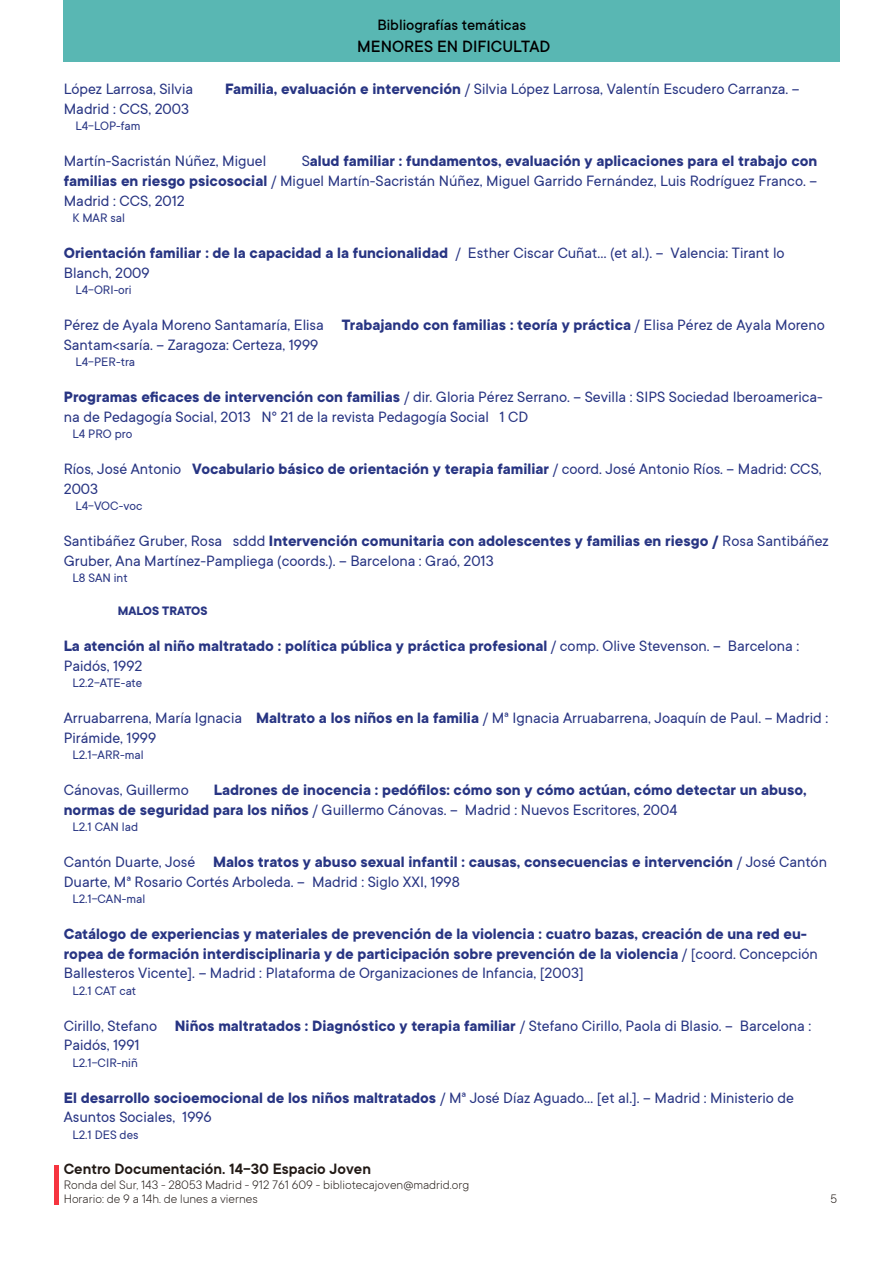
<style>
.page{position:relative;width:893px;height:1263px;background:#fff}
.page>*{position:absolute;margin:0;border:0;box-sizing:border-box;transform-origin:0 0}
.t1{font:500 18px "TT Commons";color:#000}
.t2{font:16.5px/19.8px "TT Commons";color:#283583}
.t3{font:700 16.5px/19.8px "TT Commons";color:#283583}
.t4{font:600 16.5px "TT Commons";color:#211915}
.t5{font:500 16.5px "TT Commons";color:#000}
.t6{font:13.5px "TT Commons";color:#283583}
.t7{font:300 13.5px/13.5px "TT Commons";color:#211915}
.t8{font:700 13.5px "TT Commons";color:#283583}
.s1{font-weight:700}
.s2{font-weight:400}
</style>
<div class="page">
<div style="left:64px;top:0;width:776px;height:62px;background:#59b7b3"></div>
<hr style="left:54px;top:1164px;width:4px;height:40px;background:#f6343f">
<p class="t5" style="left:377px;top:16px;width:150px">Bibliografías temáticas</p>
<p class="t1" style="left:357px;top:37px;width:195px">MENORES EN DIFICULTAD</p>
<p class="t2" style="left:64px;top:80px;width:131px">López Larrosa, Silvia</p>
<p class="t2" style="left:225px;top:80px;width:575px"><span class="s1">Familia, evaluación e intervención</span> / Silvia López Larrosa, Valentín Escudero Carranza. –</p>
<p class="t2" style="left:64px;top:99px;width:127px">Madrid : CCS, 2003</p>
<p class="t6" style="left:75px;top:119px;width:67px">L4-LOP-fam</p>
<p class="t2" style="left:64px;top:152px;width:204px">Martín-Sacristán Núñez, Miguel</p>
<p class="t3" style="left:64px;top:152px;width:755px;text-align:justify;text-indent:238px"><span class="s2">S</span>alud familiar : fundamentos, evaluación y aplicaciones para el trabajo con familias en riesgo psicosocial <span class="s2">/ Miguel Martín-Sacristán Núñez, Miguel Garrido Fernández, Luis Rodríguez Franco. -- Madrid : CCS, 2012</span></p>
<p class="t6" style="left:72px;top:211px;width:54px">K MAR sal</p>
<p class="t2" style="left:64px;top:243px;width:722px"><span class="s1">Orientación familiar : de la capacidad a la funcionalidad</span> / Esther Ciscar Cuñat... (et al.). -- Valencia: Tirant lo<br>Blanch, 2009</p>
<p class="t6" style="left:75px;top:283px;width:58px">L4-ORI-ori</p>
<p class="t2" style="left:64px;top:315px;width:763px">Pérez de Ayala Moreno Santamaría, Elisa <span class="s1">Trabajando con familias : teoría y práctica</span> / Elisa Pérez de Ayala Moreno<br>Santam&lt;saría. -- Zaragoza: Certeza, 1999</p>
<p class="t6" style="left:75px;top:355px;width:61px">L4-PER-tra</p>
<p class="t2" style="left:64px;top:387px;width:761px"><span class="s1">Programas eficaces de intervención con familias</span> / dir. Gloria Pérez Serrano. -- Sevilla : SIPS Sociedad Iberoamerica&shy;na de Pedagogía Social, 2013 Nº 21 de la revista Pedagogía Social 1 CD</p>
<p class="t6" style="left:72px;top:427px;width:61px">L4 PRO pro</p>
<p class="t2" style="left:64px;top:459px;width:759px">Ríos, José Antonio <span class="s1">Vocabulario básico de orientación y terapia familiar</span> / coord. José Antonio Ríos. -- Madrid: CCS,<br>2003</p>
<p class="t6" style="left:75px;top:499px;width:69px">L4-VOC-voc</p>
<p class="t2" style="left:64px;top:531px;width:767px">Santibáñez Gruber, Rosa sddd <span class="s1">Intervención comunitaria con adolescentes y familias en riesgo /</span> Rosa Santibáñez<br>Gruber, Ana Martínez-Pampliega (coords.). -- Barcelona : Graó, 2013</p>
<p class="t6" style="left:72px;top:571px;width:57px">L8 SAN int</p>
<p class="t8" style="left:118px;top:603px;width:91px">MALOS TRATOS</p>
<p class="t3" style="left:64px;top:636px;width:737px">La atención al niño maltratado : política pública y práctica profesional <span class="s2">/ comp. Olive Stevenson. -- Barcelona :<br>Paidós, 1992</span></p>
<p class="t6" style="left:72px;top:675px;width:71px">L2.2-ATE-ate</p>
<p class="t2" style="left:64px;top:708px;width:766px">Arruabarrena, María Ignacia <span class="s1">Maltrato a los niños en la familia</span> / Mª Ignacia Arruabarrena, Joaquín de Paul. -- Madrid :<br>Pirámide, 1999</p>
<p class="t6" style="left:72px;top:747px;width:73px">L2.1-ARR-mal</p>
<p class="t2" style="left:64px;top:780px;width:127px">Cánovas, Guillermo</p>
<p class="t3" style="left:64px;top:780px;width:744px;text-indent:150px">Ladrones de inocencia : pedófilos: cómo son y cómo actúan, cómo detectar un abuso, normas de seguridad para los niños <span class="s2">/ Guillermo Cánovas. -- Madrid : Nuevos Escritores, 2004</span></p>
<p class="t6" style="left:72px;top:819px;width:67px">L2.1 CAN lad</p>
<p class="t2" style="left:64px;top:852px;width:765px">Cantón Duarte, José <span class="s1">Malos tratos y abuso sexual infantil : causas, consecuencias e intervención</span> / José Cantón<br>Duarte, Mª Rosario Cortés Arboleda. -- Madrid : Siglo XXI, 1998</p>
<p class="t6" style="left:72px;top:891px;width:74px">L2.1-CAN-mal</p>
<p class="t3" style="left:64px;top:924px;width:755px">Catálogo de experiencias y materiales de prevención de la violencia : cuatro bazas, creación de una red eu&shy;ropea de formación interdisciplinaria y de participación sobre prevención de la violencia <span class="s2">/ [coord. Concepción<br>Ballesteros Vicente]. -- Madrid : Plataforma de Organizaciones de Infancia, [2003]</span></p>
<p class="t6" style="left:72px;top:983px;width:65px">L2.1 CAT cat</p>
<p class="t2" style="left:64px;top:1016px;width:749px">Cirillo, Stefano <span class="s1">Niños maltratados : Diagnóstico y terapia familiar</span> / Stefano Cirillo, Paola di Blasio. -- Barcelona :<br>Paidós, 1991</p>
<p class="t6" style="left:72px;top:1055px;width:67px">L2.1-CIR-niñ</p>
<p class="t2" style="left:64px;top:1088px;width:732px"><span class="s1">El desarrollo socioemocional de los niños maltratados</span> / Mª José Díaz Aguado... [et al.]. -- Madrid : Ministerio de<br>Asuntos Sociales, 1996</p>
<p class="t6" style="left:72px;top:1127px;width:67px">L2.1 DES des</p>
<p class="t4" style="left:64px;top:1159px;width:309px">Centro Documentación. 14-30 Espacio Joven</p>
<p class="t7" style="left:64px;top:1178px;width:407px">Ronda del Sur, 143 - 28053 Madrid - 912 761 609 - bibliotecajoven@madrid.org<br>Horario: de 9 a 14h. de lunes a viernes</p>
<p class="t7" style="left:830px;top:1192px;width:8px">5</p>
</div>
